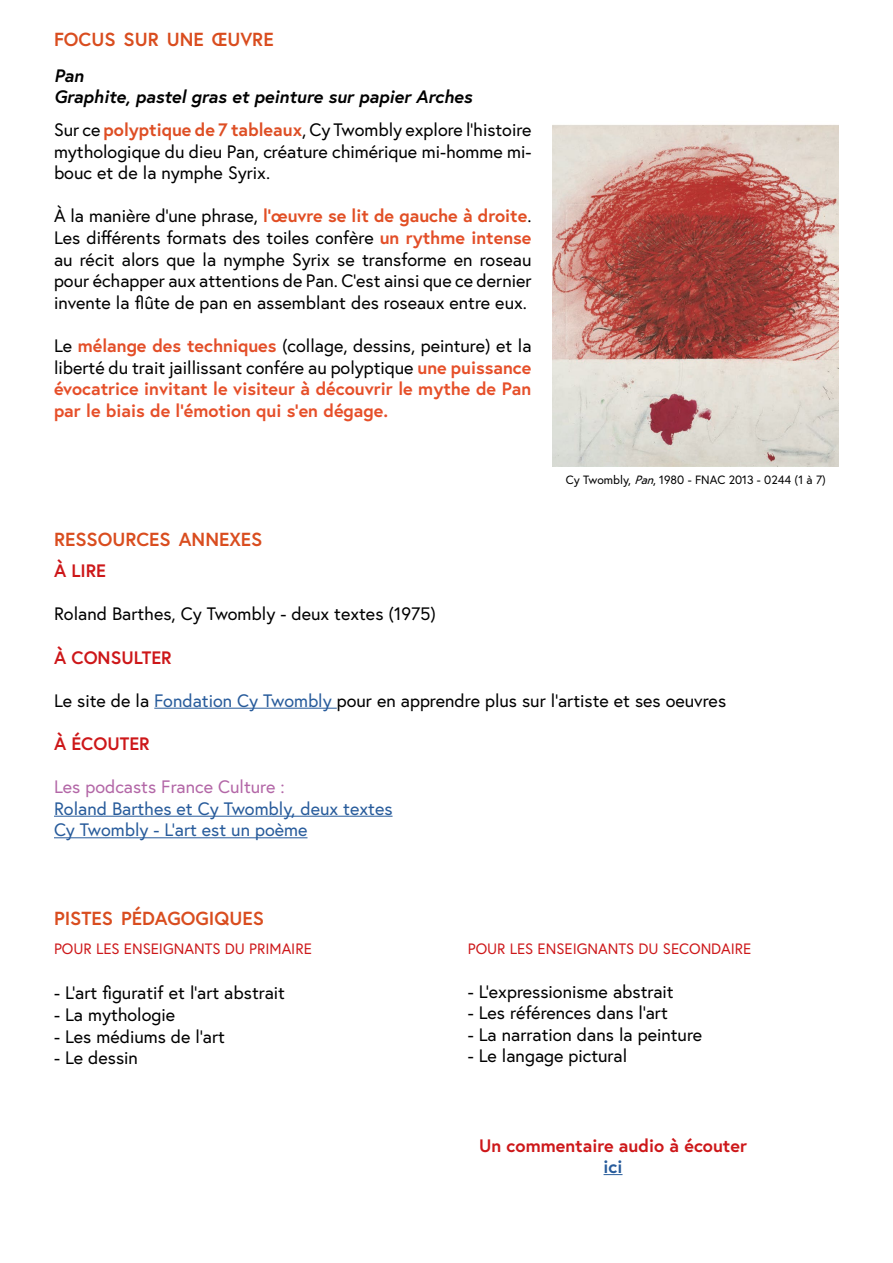
<style>
.page{position:relative;width:893px;height:1263px;background:#fff}
.page>*{position:absolute;margin:0;border:0;box-sizing:border-box;transform-origin:0 0}
.t1{font:700 18.9px "Europa";color:#d94d1f}
.t2{font:18px/21.6px "Europa";color:#000;text-align:justify}
.t3{font:700 18px/21.6px "Europa";color:#e64f29;text-align:justify}
.t4{font:18px/21.6px "Europa";color:#275b9b}
.t5{font:700 18px "Europa";color:#cd1719}
.t6{font:italic 700 18px/21.6px "Europa";color:#000}
.t7{font:18px "Europa";color:#b367a7}
.t8{font:700 18px "Europa";color:#275b9b}
.t9{font:15px "Europa";color:#cd1719}
.t10{font:12px "Europa";color:#000}
.s1{font-weight:700;color:#de4e24}
.s2{font-weight:700;color:#e14e24}
.s3{font-weight:700;color:#e34e28}
.s4{font-weight:400;color:#000}
.s5{color:#e34e28}
.s6{font-style:italic}
.s7{color:#275b9b}
</style>
<div class="page">
<img style="left:553px;top:125px;width:286px;height:342px">
<hr style="left:154px;top:708px;width:183px;height:1px;background:#275b9b">
<hr style="left:54px;top:816px;width:339px;height:1px;background:#275b9b">
<hr style="left:54px;top:837px;width:253px;height:1px;background:#275b9b">
<svg style="left:604px;top:1174px;width:18px;height:1px"></svg>
<p class="t1" style="left:54px;top:27px;width:221px">FOCUS SUR UNE ŒUVRE</p>
<p class="t6" style="left:54px;top:64px;width:420px">Pan<br>Graphite, pastel gras et peinture sur papier Arches</p>
<p class="t2" style="left:54px;top:119px;width:479px">Sur ce <span class="s1">polyptique de 7 tableaux</span>, Cy Twombly explore l’histoire mythologique du dieu Pan, créature chimérique mi-homme mi&shy;bouc et de la nymphe Syrix.</p>
<p class="t2" style="left:54px;top:205px;width:479px">À la manière d’une phrase, <span class="s2">l’œuvre se lit de gauche à droite</span>.<br>Les différents formats des toiles confère <span class="s3">un rythme intense </span>au récit alors que la nymphe Syrix se transforme en roseau pour échapper aux attentions de Pan. C’est ainsi que ce dernier invente la flûte de pan en assemblant des roseaux entre eux.</p>
<p class="t3" style="left:54px;top:334px;width:479px"><span class="s4">Le</span> <span class="s5">mélange des techniques</span> <span class="s4">(collage, dessins, peinture) et la liberté du trait jaillissant confére au polyptique</span> une puissance évocatrice invitant le visiteur à découvrir le mythe de Pan par le biais de l’émotion qui s’en dégage.</p>
<p class="t10" style="left:566px;top:473px;width:261px">Cy Twombly, <span class="s6">Pan</span>, 1980 - FNAC 2013 - 0244 (1 à 7)</p>
<p class="t1" style="left:54px;top:526px;width:210px">RESSOURCES ANNEXES</p>
<p class="t5" style="left:54px;top:559px;width:54px">À LIRE</p>
<p class="t2" style="left:54px;top:603px;width:384px">Roland Barthes, Cy Twombly - deux textes (1975)</p>
<p class="t5" style="left:54px;top:645px;width:119px">À CONSULTER</p>
<p class="t2" style="left:54px;top:689px;width:674px">Le site de la <span class="s7">Fondation Cy Twombly</span> pour en apprendre plus sur l’artiste et ses oeuvres</p>
<p class="t5" style="left:54px;top:731px;width:97px">À ÉCOUTER</p>
<p class="t7" style="left:54px;top:775px;width:232px">Les podcasts France Culture :</p>
<p class="t4" style="left:54px;top:797px;width:340px">Roland Barthes et Cy Twombly, deux textes<br>Cy Twombly - L’art est un poème</p>
<p class="t1" style="left:54px;top:906px;width:212px">PISTES PÉDAGOGIQUES</p>
<p class="t9" style="left:54px;top:939px;width:259px">POUR LES ENSEIGNANTS DU PRIMAIRE</p>
<p class="t2" style="left:54px;top:982px;width:232px">- L’art figuratif et l’art abstrait</p>
<p class="t2" style="left:54px;top:1003px;width:123px">- La mythologie</p>
<p class="t2" style="left:54px;top:1025px;width:172px">- Les médiums de l’art</p>
<p class="t2" style="left:54px;top:1047px;width:85px">- Le dessin</p>
<p class="t9" style="left:468px;top:939px;width:285px">POUR LES ENSEIGNANTS DU SECONDAIRE</p>
<p class="t2" style="left:468px;top:980px;width:207px">- L’expressionisme abstrait</p>
<p class="t2" style="left:468px;top:1002px;width:202px">- Les références dans l’art</p>
<p class="t2" style="left:468px;top:1023px;width:236px">- La narration dans la peinture</p>
<p class="t2" style="left:468px;top:1045px;width:161px">- Le langage pictural</p>
<p class="t5" style="left:479px;top:1133px;width:269px">Un commentaire audio à écouter</p>
<p class="t8" style="left:604px;top:1154px;width:20px">ici</p>
</div>
